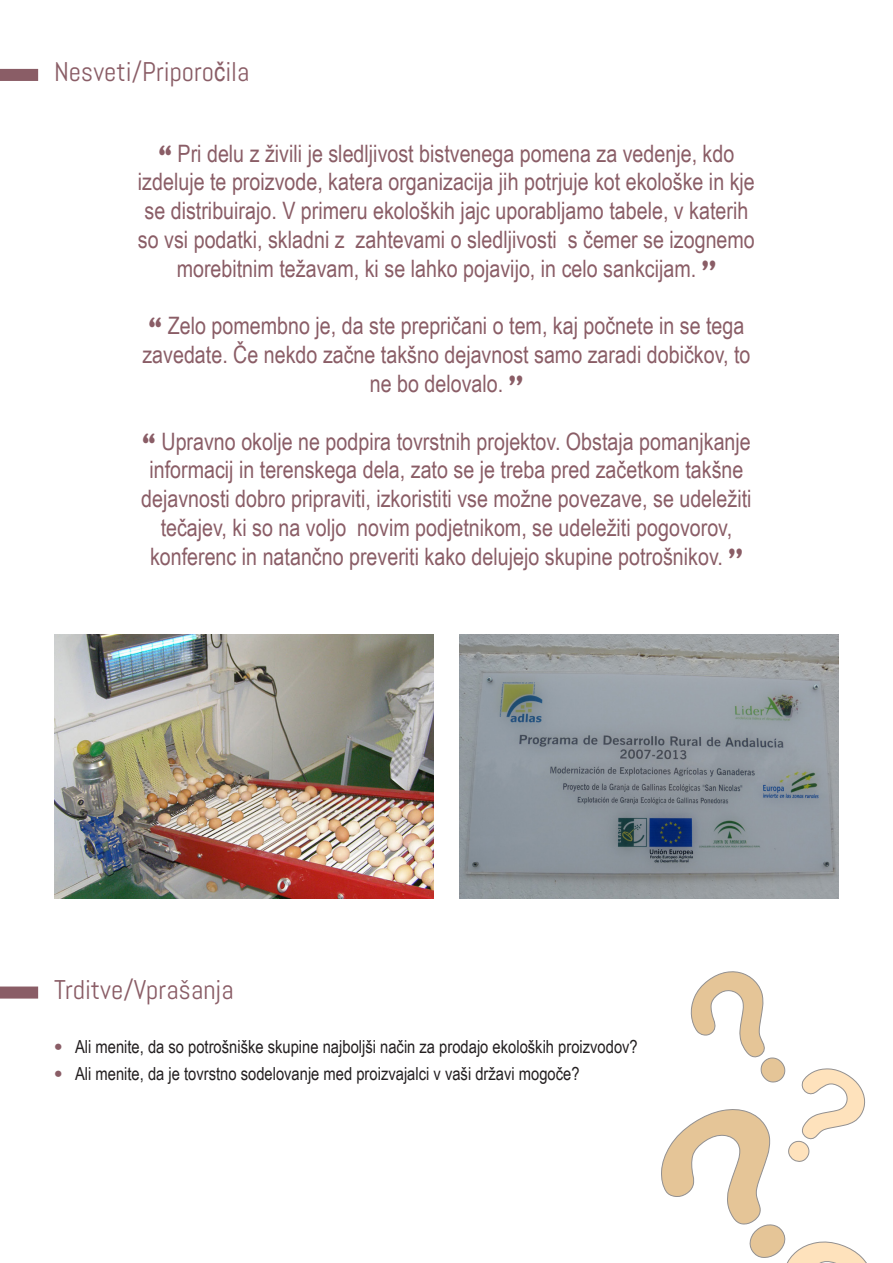
<style>
.page{position:relative;width:893px;height:1263px;background:#fff}
.page>*{position:absolute;margin:0;border:0;box-sizing:border-box;transform-origin:0 0}
.t1{font:27px "Abel";color:#8a5d66}
.t2{font:24px/28.8px "Arial Narrow";color:#8a5d66;text-align:center}
.t3{font:18px "Arial Narrow";color:#231f20}
.s1{font-family:"Arial Narrow"}
.s2{font-family:"Cooper";font-weight:900}
.s3{font-family:"Abel";color:#8a5d66}
</style>
<div class="page">
<svg style="left:0;top:69px;width:38px;height:12px"></svg>
<img style="left:54px;top:635px;width:380px;height:264px">
<img style="left:459px;top:635px;width:380px;height:264px">
<svg style="left:0;top:986px;width:38px;height:12px"></svg>
<svg style="left:661px;top:971px;width:206px;height:292px"></svg>
<p class="t1" style="left:54px;top:55px;width:197px">Nesveti/Priporo<span class="s1">č</span>ila</p>
<p class="t2" style="left:138px;top:138px;width:618px"><span class="s2">“</span> Pri delu z živili je sledljivost bistvenega pomena za vedenje, kdo izdeluje te proizvode, katera organizacija jih potrjuje kot ekološke in kje se distribuirajo. V primeru ekoloških jajc uporabljamo tabele, v katerih so vsi podatki, skladni z zahtevami o sledljivosti s čemer se izognemo morebitnim težavam, ki se lahko pojavijo, in celo sankcijam. <span class="s2">’’</span></p>
<p class="t2" style="left:142px;top:311px;width:610px"><span class="s2">“</span> Zelo pomembno je, da ste prepričani o tem, kaj počnete in se tega zavedate. Če nekdo začne takšno dejavnost samo zaradi dobičkov, to ne bo delovalo. <span class="s2">’’</span></p>
<p class="t2" style="left:141px;top:426px;width:612px"><span class="s2">“</span> Upravno okolje ne podpira tovrstnih projektov. Obstaja pomanjkanje informacij in terenskega dela, zato se je treba pred začetkom takšne dejavnosti dobro pripraviti, izkoristiti vse možne povezave, se udeležiti tečajev, ki so na voljo novim podjetnikom, se udeležiti pogovorov, konferenc in natančno preveriti kako delujejo skupine potrošnikov. <span class="s2">’’</span></p>
<p class="t1" style="left:54px;top:972px;width:181px">Trditve/Vprašanja</p>
<p class="t3" style="left:54px;top:1033px;width:585px"><span class="s3">•</span> Ali menite, da so potrošniške skupine najboljši način za prodajo ekoloških proizvodov?</p>
<p class="t3" style="left:54px;top:1060px;width:527px"><span class="s3">•</span> Ali menite, da je tovrstno sodelovanje med proizvajalci v vaši državi mogoče?</p>
</div>
